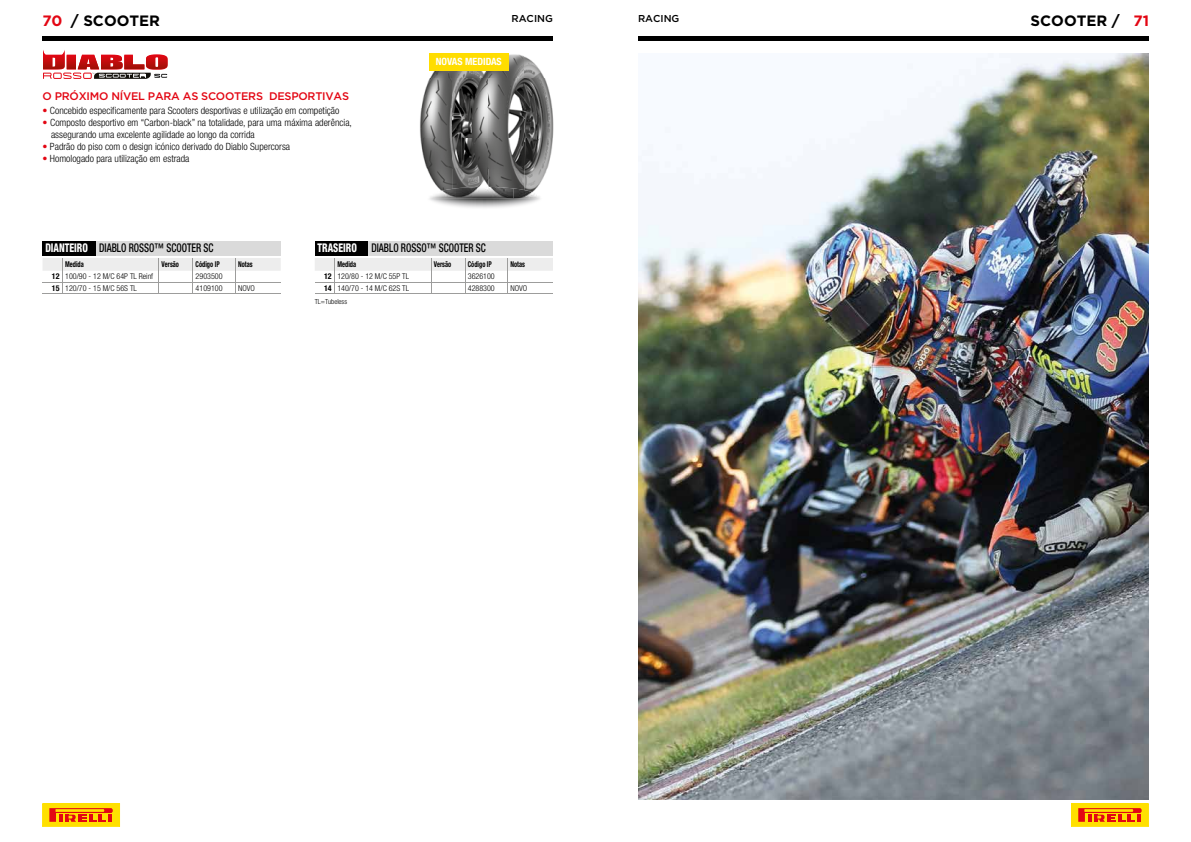
<style>
.page{position:relative;width:1191px;height:842px;background:#fff}
.page>*{position:absolute;margin:0;border:0;box-sizing:border-box;transform-origin:0 0}
.t1{font:700 15px "Gotham";color:#000}
.t2{font:700 15px "Gotham";color:#e30613}
.t3{font:500 condensed 12px "Helvetica Neue LT Std";color:#000;scale:.8 1}
.t4{font:500 11px "Gotham";letter-spacing:-.02em;color:#e30613}
.t5{font:300 condensed 10px/12px "Helvetica Neue LT Std";color:#000}
.t6{font:700 condensed 10px "Helvetica Neue LT Std";color:#fff}
.t7{font:500 10px "Gotham";color:#000}
.t8{font:300 condensed 8px "Helvetica Neue LT Std";color:#000}
.t9{font:700 condensed 8px "Helvetica Neue LT Std";color:#000;scale:.8 1}
.t10{font:300 condensed 7px "Helvetica Neue LT Std";color:#000}
.s1{color:#e30613}
.s2{font-weight:800;color:#fff}
.s3{font-weight:700}
</style>
<div class="page">
<hr style="left:43px;top:37px;width:510px;height:4px;background:#000">
<hr style="left:638px;top:37px;width:510px;height:4px;background:#000">
<div style="left:1071px;top:804px;width:77px;height:22px;background:#ffe000"></div>
<svg style="left:1078px;top:808px;width:63px;height:14px"></svg>
<div style="left:43px;top:804px;width:77px;height:22px;background:#ffe000"></div>
<svg style="left:49px;top:808px;width:64px;height:14px"></svg>
<svg style="left:43px;top:50px;width:124px;height:29px"></svg>
<img style="left:420px;top:53px;width:134px;height:115px">
<img style="left:426px;top:168px;width:27px;height:19px">
<img style="left:453px;top:168px;width:71px;height:19px">
<img style="left:524px;top:168px;width:24px;height:19px">
<img style="left:429px;top:187px;width:111px;height:21px">
<img style="left:638px;top:54px;width:510px;height:745px">
<div style="left:429px;top:53px;width:79px;height:17px;background:#fd0"></div>
<svg style="left:43px;top:258px;width:238px;height:36px"></svg>
<svg style="left:315px;top:258px;width:238px;height:36px"></svg>
<hr style="left:334px;top:293px;width:97px;height:1px;background:#9d9d9c">
<hr style="left:431px;top:293px;width:34px;height:1px;background:#9d9d9c">
<hr style="left:465px;top:293px;width:42px;height:1px;background:#9d9d9c">
<hr style="left:507px;top:293px;width:46px;height:1px;background:#9d9d9c">
<div style="left:43px;top:241px;width:53px;height:14px;background:#000"></div>
<div style="left:96px;top:241px;width:185px;height:14px;background:#dadada"></div>
<div style="left:315px;top:241px;width:54px;height:14px;background:#000"></div>
<div style="left:369px;top:241px;width:184px;height:14px;background:#dadada"></div>
<h1 class="t1" style="left:71px;top:11px;width:91px">/ SCOOTER</h1>
<p class="t7" style="left:638px;top:12px;width:43px">RACING</p>
<h1 class="t1" style="left:1030px;top:11px;width:91px">SCOOTER /</h1>
<p class="t7" style="left:511px;top:12px;width:43px">RACING</p>
<h1 class="t2" style="left:43px;top:11px;width:21px">70</h1>
<h1 class="t2" style="left:1133px;top:11px;width:17px">71</h1>
<p class="t4" style="left:43px;top:88px;width:308px">O PRÓXIMO NÍVEL PARA AS SCOOTERS DESPORTIVAS</p>
<p class="t5" style="left:43px;top:105px;width:298px"><span class="s1">•</span> Concebido especificamente para Scooters desportivas e utilização em competição</p>
<p class="t5" style="left:51px;top:117px;width:302px;text-indent:-9px"><span class="s1">•</span> Composto desportivo em “Carbon-black” na totalidade, para uma máxima aderência, assegurando uma excelente agilidade ao longo da corrida</p>
<p class="t5" style="left:43px;top:141px;width:249px"><span class="s1">•</span> Padrão do piso com o design icónico derivado do Diablo Supercorsa</p>
<p class="t5" style="left:43px;top:153px;width:148px"><span class="s1">•</span> Homologado para utilização em estrada</p>
<p class="t6" style="left:436px;top:56px;width:67px">NOVAS MEDIDAS</p>
<p class="t3" style="left:45px;top:241px;width:212px"><span class="s2">DIANTEIRO</span> DIABLO ROSSO™ SCOOTER SC</p>
<p class="t3" style="left:317px;top:241px;width:212px"><span class="s2">TRASEIRO</span> DIABLO ROSSO™ SCOOTER SC</p>
<p class="t9" style="left:65px;top:259px;width:25px">Medida</p>
<p class="t9" style="left:162px;top:259px;width:23px">Versão</p>
<p class="t9" style="left:196px;top:259px;width:32px">Código IP</p>
<p class="t9" style="left:238px;top:259px;width:20px">Notas</p>
<p class="t8" style="left:52px;top:272px;width:103px"><span class="s3">12</span> 100/90 - 12 M/C 64P TL Reinf</p>
<p class="t8" style="left:196px;top:272px;width:28px">2903500</p>
<p class="t8" style="left:52px;top:283px;width:87px"><span class="s3">15</span> 120/70 - 15 M/C 56S TL</p>
<p class="t8" style="left:196px;top:283px;width:28px">4109100</p>
<p class="t8" style="left:238px;top:283px;width:18px">NOVO</p>
<p class="t9" style="left:337px;top:259px;width:25px">Medida</p>
<p class="t9" style="left:434px;top:259px;width:23px">Versão</p>
<p class="t9" style="left:468px;top:259px;width:32px">Código IP</p>
<p class="t9" style="left:510px;top:259px;width:20px">Notas</p>
<p class="t8" style="left:324px;top:272px;width:87px"><span class="s3">12</span> 120/80 - 12 M/C 55P TL</p>
<p class="t8" style="left:468px;top:272px;width:28px">3626100</p>
<p class="t8" style="left:324px;top:283px;width:87px"><span class="s3">14</span> 140/70 - 14 M/C 62S TL</p>
<p class="t8" style="left:468px;top:283px;width:28px">4288300</p>
<p class="t8" style="left:510px;top:283px;width:18px">NOVO</p>
<p class="t10" style="left:315px;top:298px;width:34px">TL=Tubeless</p>
</div>
